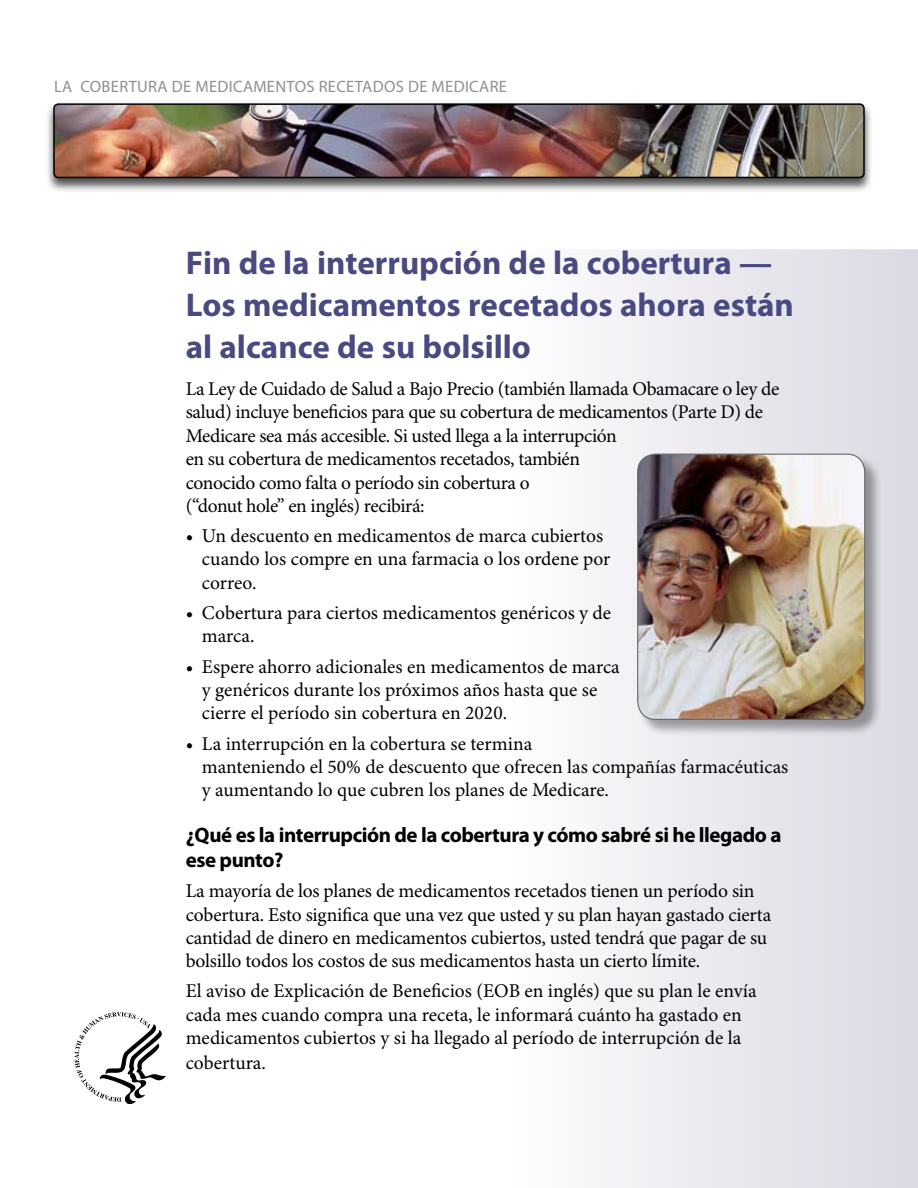
<style>
.page{position:relative;width:918px;height:1188px;background:#fff}
.page>*{position:absolute;margin:0;border:0;box-sizing:border-box;transform-origin:0 0}
.t1{font:700 33px/42px "Myriad Pro";color:#494a81}
.TEXT_14{font:700 21px/25.2px "Myriad Pro";letter-spacing:-.02em;color:#000}
.TEXT_14-2{font:19.5px/23.4px "Minion Pro";letter-spacing:-.01em;color:#000}
.t2{font:16.5px "Myriad Pro";letter-spacing:.02em;color:#8b9293}
</style>
<div class="page">
<svg style="left:596px;top:249px;width:322px;height:939px"></svg>
<div style="left:45px;top:102px;width:828px;height:91px;background:#000;opacity:.7"></div>
<img style="left:56px;top:106px;width:806px;height:69px">
<div style="left:53px;top:103px;width:812px;height:75px;border:2px solid #000;border-radius:4px"></div>
<svg style="left:75px;top:1012px;width:91px;height:92px"></svg>
<div style="left:637px;top:454px;width:245px;height:283px;background:#000;opacity:.35"></div>
<img style="left:638px;top:454px;width:227px;height:265px">
<div style="left:637px;top:454px;width:228px;height:266px;border:1px solid #626968;border-radius:18px"></div>
<p class="t2" style="left:54px;top:78px;width:454px">LA COBERTURA DE MEDICAMENTOS RECETADOS DE MEDICARE</p>
<p class="t1" style="left:186px;top:242px;width:610px">Fin de la interrupción de la cobertura —<br>Los medicamentos recetados ahora están al alcance de su bolsillo</p>
<p class="TEXT_14-2" style="left:186px;top:378px;width:595px">La Ley de Cuidado de Salud a Bajo Precio (también llamada Obamacare o ley de salud) incluye beneficios para que su cobertura de medicamentos (Parte D) de Medicare sea más accesible. Si usted llega a la interrupción<br>en su cobertura de medicamentos recetados, también<br>conocido como falta o período sin cobertura o<br>(“donut hole” en inglés) recibirá:</p>
<p class="TEXT_14-2" style="left:202px;top:525px;width:410px;text-indent:-16px">• Un descuento en medicamentos de marca cubiertos cuando los compre en una farmacia o los ordene por correo.</p>
<p class="TEXT_14-2" style="left:202px;top:602px;width:411px;text-indent:-16px">• Cobertura para ciertos medicamentos genéricos y de marca.</p>
<p class="TEXT_14-2" style="left:202px;top:655px;width:419px;text-indent:-16px">• Espere ahorro adicionales en medicamentos de marca y genéricos durante los próximos años hasta que se cierre el período sin cobertura en 2020.</p>
<p class="TEXT_14-2" style="left:202px;top:732px;width:588px;text-indent:-16px">• La interrupción en la cobertura se termina<br>manteniendo el 50% de descuento que ofrecen las compañías farmacéuticas y aumentando lo que cubren los planes de Medicare.</p>
<p class="TEXT_14" style="left:186px;top:822px;width:597px">¿Qué es la interrupción de la cobertura y cómo sabré si he llegado a ese punto?</p>
<p class="TEXT_14-2" style="left:186px;top:880px;width:587px">La mayoría de los planes de medicamentos recetados tienen un período sin cobertura. Esto significa que una vez que usted y su plan hayan gastado cierta cantidad de dinero en medicamentos cubiertos, usted tendrá que pagar de su bolsillo todos los costos de sus medicamentos hasta un cierto límite.</p>
<p class="TEXT_14-2" style="left:186px;top:980px;width:572px">El aviso de Explicación de Beneficios (EOB en inglés) que su plan le envía cada mes cuando compra una receta, le informará cuánto ha gastado en medicamentos cubiertos y si ha llegado al período de interrupción de la</p>
<p class="TEXT_14-2" style="left:186px;top:1052px;width:82px">cobertura.</p>
</div>
